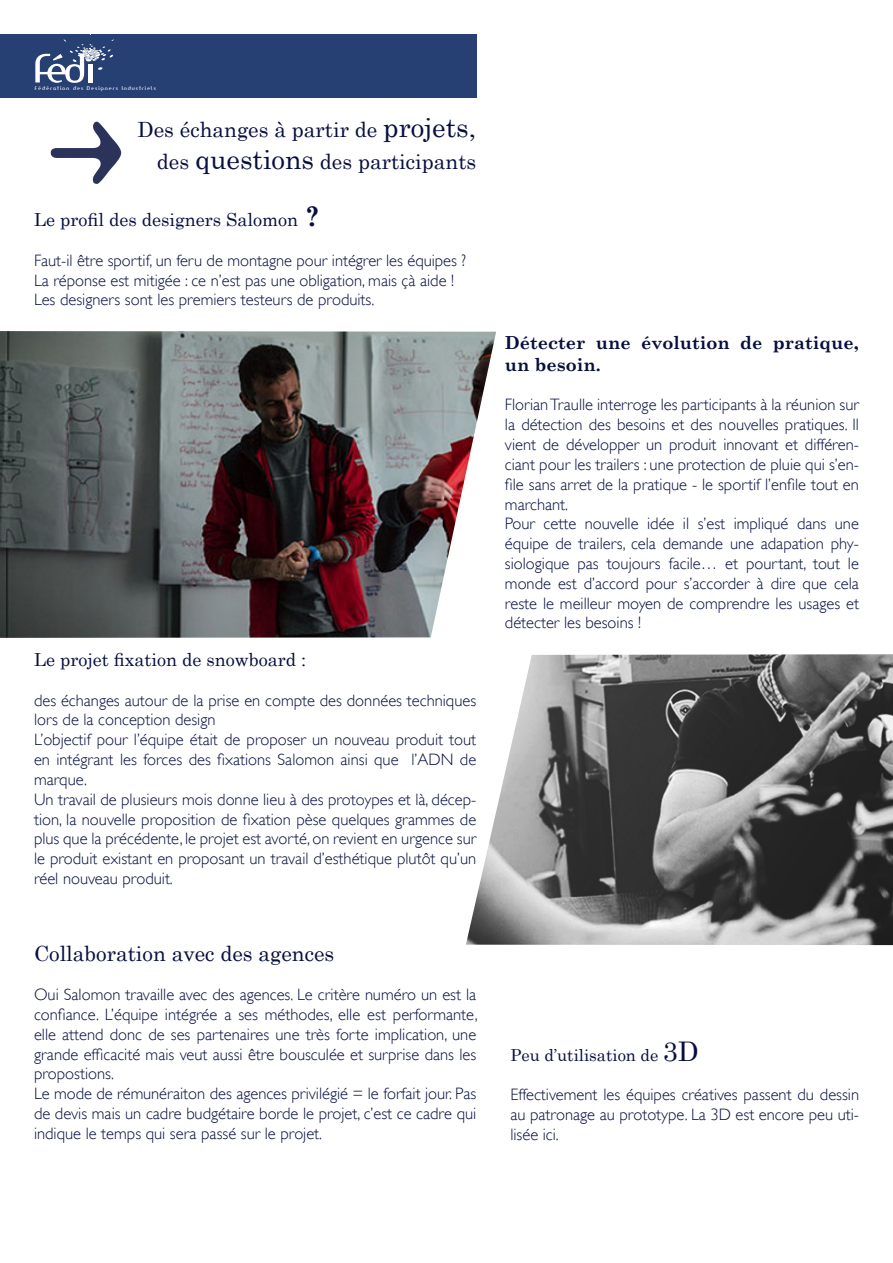
<style>
.page{position:relative;width:893px;height:1263px;background:#fff}
.page>*{position:absolute;margin:0;border:0;box-sizing:border-box;transform-origin:0 0}
.t1{font:21px/32.4px "Century Schoolbook";color:#070f3e;text-align:right}
.t2{font:18px "Century Schoolbook";color:#070f3e}
.t3{font:700 18px/21.6px "Century Schoolbook";color:#070f3e}
.t4{font:300 16.5px/19.8px "Gill Sans";color:#070f3e;text-align:justify}
.t5{font:16.5px "Century Schoolbook";color:#070f3e}
.t6{font:5.1px "Amerika Sans";letter-spacing:.2em;color:#fff}
.s1{font-size:27px}
.s2{font-weight:700;font-size:27px}
</style>
<div class="page">
<hr style="left:892px;top:627px;width:1px;height:636px;background:#fe5815">
<hr style="left:892px;top:34px;width:1px;height:64px;background:#001e5b">
<div style="left:0;top:34px;width:476px;height:64px;background:#274074"></div>
<svg style="left:35px;top:34px;width:79px;height:49px"></svg>
<img style="left:0;top:331px;width:496px;height:307px">
<img style="left:466px;top:654px;width:427px;height:291px">
<svg style="left:51px;top:122px;width:70px;height:62px"></svg>
<p class="t6" style="left:35px;top:85px;width:122px">Fédération des Designers Industriels</p>
<p class="t1" style="left:137px;top:113px;width:340px">Des échanges à partir de <span class="s1">projets, </span>des <span class="s1">questions</span> des participants</p>
<p class="t2" style="left:34px;top:208px;width:287px">Le profil des designers Salomon <span class="s2">?</span></p>
<p class="t4" style="left:34px;top:250px;width:434px">Faut-il être sportif, un feru de montagne pour intégrer les équipes ?</p>
<p class="t4" style="left:34px;top:270px;width:422px">La réponse est mitigée : ce n’est pas une obligation, mais çà aide !</p>
<p class="t4" style="left:34px;top:289px;width:342px">Les designers sont les premiers testeurs de produits.</p>
<p class="t2" style="left:34px;top:648px;width:274px">Le projet fixation de snowboard :</p>
<p class="t4" style="left:34px;top:690px;width:444px">des échanges autour de la prise en compte des données techniques lors de la conception design</p>
<p class="t4" style="left:34px;top:729px;width:444px">L’objectif pour l’équipe était de proposer un nouveau produit tout en intégrant les forces des fixations Salomon ainsi que l’ADN de marque.</p>
<p class="t4" style="left:34px;top:789px;width:444px">Un travail de plusieurs mois donne lieu à des protoypes et là, décep&shy;tion, la nouvelle proposition de fixation pèse quelques grammes de plus que la précédente, le projet est avorté, on revient en urgence sur le produit existant en proposant un travail d’esthétique plutôt qu’un réel nouveau produit.</p>
<p class="t1" style="left:34px;top:936px;width:302px">Collaboration avec des agences</p>
<p class="t4" style="left:34px;top:984px;width:445px">Oui Salomon travaille avec des agences. Le critère numéro un est la confiance. L’équipe intégrée a ses méthodes, elle est performante, elle attend donc de ses partenaires une très forte implication, une grande efficacité mais veut aussi être bousculée et surprise dans les propostions.</p>
<p class="t4" style="left:34px;top:1083px;width:444px">Le mode de rémunéraiton des agences privilégié = le forfait jour. Pas de devis mais un cadre budgétaire borde le projet, c’est ce cadre qui indique le temps qui sera passé sur le projet.</p>
<p class="t3" style="left:505px;top:332px;width:355px">Détecter une évolution de pratique, un besoin.</p>
<p class="t4" style="left:505px;top:394px;width:356px">Florian Traulle interroge les participants à la réunion sur la détection des besoins et des nouvelles pratiques. Il vient de développer un produit innovant et différen&shy;ciant pour les trailers : une protection de pluie qui s’en&shy;file sans arret de la pratique - le sportif l’enfile tout en marchant.</p>
<p class="t4" style="left:505px;top:513px;width:356px">Pour cette nouvelle idée il s’est impliqué dans une équipe de trailers, cela demande une adapation phy&shy;siologique pas toujours facile… et pourtant, tout le monde est d’accord pour s’accorder à dire que cela reste le meilleur moyen de comprendre les usages et détecter les besoins !</p>
<p class="t5" style="left:510px;top:1044px;width:190px">Peu d’utilisation de <span class="s1">3D</span></p>
<p class="t4" style="left:510px;top:1084px;width:350px">Effectivement les équipes créatives passent du dessin au patronage au prototype. La 3D est encore peu uti&shy;lisée ici.</p>
</div>
